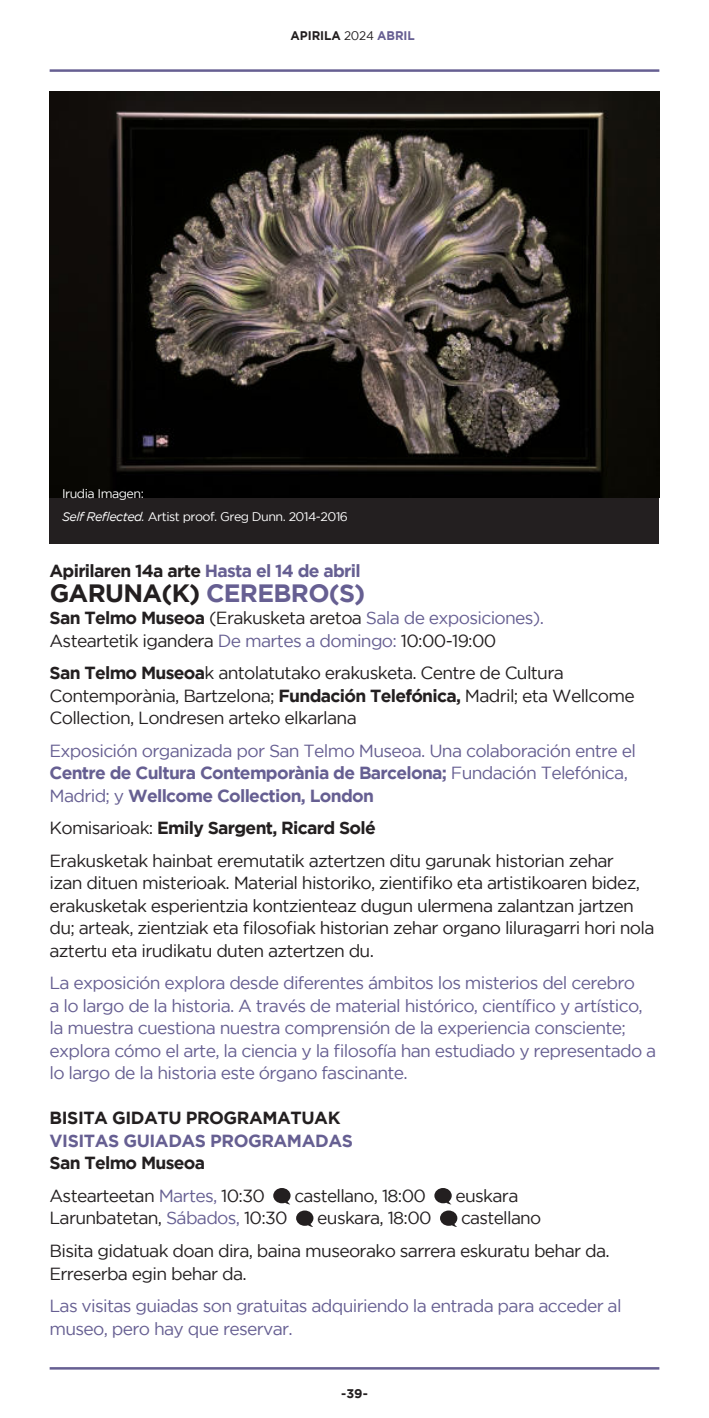
<style>
.page{position:relative;width:709px;height:1418px;background:#fff}
.page>*{position:absolute;margin:0;border:0;box-sizing:border-box;transform-origin:0 0}
.t1{font:700 25px "Gotham";letter-spacing:-.025em;color:#665f92}
.t2{font:17.5px/22.5px "Gotham";letter-spacing:-.04em;color:#231f20}
.t3{font:17.5px/22.5px "Gotham";letter-spacing:-.04em;color:#665f92}
.t4{font:700 17.5px "Gotham";letter-spacing:-.04em;color:#231f20}
.t5{font:700 17.5px "Gotham";letter-spacing:-.025em;color:#665f92}
.t6{font:12.5px/22.5px "Gotham";letter-spacing:-.04em;color:#fff}
.t7{font:700 12.5px "Gotham";letter-spacing:-.005em;color:#231f20;scale:.95 1}
.t8{font:700 12.5px "Gotham";letter-spacing:-.005em;color:#231f20}
.s1{font-weight:400}
.s2{color:#665f92}
.s3{font-style:italic}
.s4{color:#231f20}
.s5{font-weight:700}
</style>
<div class="page">
<hr style="left:50px;top:69px;width:609px;height:3px;background:#665f92">
<hr style="left:50px;top:1366px;width:609px;height:3px;background:#665f92">
<div style="left:49px;top:91px;width:610px;height:453px;background:#231f20"></div>
<img style="left:49px;top:91px;width:610px;height:407px">
<svg style="left:273px;top:1188px;width:17px;height:16px"></svg>
<svg style="left:434px;top:1188px;width:18px;height:16px"></svg>
<svg style="left:296px;top:1210px;width:17px;height:16px"></svg>
<svg style="left:440px;top:1210px;width:17px;height:16px"></svg>
<p class="t7" style="left:291px;top:28px;width:132px">APIRILA <span class="s1">2024</span> <span class="s2">ABRIL</span></p>
<p class="t6" style="left:62px;top:482px;width:287px">Irudia Imagen:<br><span class="s3">Self Re昀氀ected.</span> Artist proof. Greg Dunn. 2014-2016</p>
<p class="t4" style="left:49px;top:560px;width:313px">Apirilaren 14a arte <span class="s2">Hasta el 14 de abril</span></p>
<h1 class="t1" style="left:50px;top:578px;width:317px"><span class="s4">GARUNA(K)</span> CEREBRO(S)</h1>
<p class="t2" style="left:49px;top:606px;width:496px"><span class="s5">San Telmo Museoa</span> (Erakusketa aretoa <span class="s2">Sala de exposiciones).<br></span>Asteartetik igandera <span class="s2">De martes a domingo:</span> 10:00-19:00</p>
<p class="t2" style="left:49px;top:661px;width:586px"><span class="s5">San Telmo Museoa</span>k antolatutako erakusketa. Centre de Cultura<br>Contemporània, Bartzelona; <span class="s5">Fundación Telefónica,</span> Madril; eta Wellcome<br>Collection, Londresen arteko elkarlana</p>
<p class="t3" style="left:49px;top:739px;width:588px">Exposición organizada por San Telmo Museoa. Una colaboración entre el<br><span class="s5">Centre de Cultura Contemporània de Barcelona;</span> Fundación Telefónica,<br>Madrid; y <span class="s5">Wellcome Collection, London</span></p>
<p class="t2" style="left:49px;top:811px;width:566px;line-height:32.5px">Komisarioak: <span class="s5">Emily Sargent, Ricard Solé<br></span>Erakusketak hainbat eremutatik aztertzen ditu garunak historian zehar</p>
<p class="t2" style="left:49px;top:871px;width:606px">izan dituen misterioak. Material historiko, zienti昀椀ko eta artistikoaren bidez, erakusketak esperientzia kontzienteaz dugun ulermena zalantzan jartzen du; arteak, zientziak eta 昀椀loso昀椀ak historian zehar organo liluragarri hori nola aztertu eta irudikatu duten aztertzen du.</p>
<p class="t3" style="left:49px;top:971px;width:608px">La exposición explora desde diferentes ámbitos los misterios del cerebro<br>a lo largo de la historia. A través de material histórico, cientí昀椀co y artístico, la muestra cuestiona nuestra comprensión de la experiencia consciente; explora cómo el arte, la ciencia y la 昀椀losofía han estudiado y representado a lo largo de la historia este órgano fascinante.</p>
<p class="t4" style="left:50px;top:1108px;width:292px">BISITA GIDATU PROGRAMATUAK</p>
<p class="t5" style="left:50px;top:1130px;width:305px">VISITAS GUIADAS PROGRAMADAS</p>
<p class="t2" style="left:49px;top:1146px;width:217px;line-height:32.5px"><span class="s5">San Telmo Museoa<br></span>Astearteetan <span class="s2">Martes,</span> 10:30</p>
<p class="t2" style="left:294px;top:1184px;width:133px">castellano, 18:00</p>
<p class="t2" style="left:455px;top:1184px;width:64px">euskara</p>
<p class="t2" style="left:49px;top:1206px;width:240px">Larunbatetan, <span class="s2">Sábados,</span> 10:30</p>
<p class="t2" style="left:317px;top:1206px;width:116px">euskara, 18:00</p>
<p class="t2" style="left:49px;top:1201px;width:561px;line-height:32.5px;text-indent:411px">castellano<br>Bisita gidatuak doan dira, baina museorako sarrera eskuratu behar da.</p>
<p class="t2" style="left:49px;top:1261px;width:199px">Erreserba egin behar da.</p>
<p class="t3" style="left:49px;top:1294px;width:573px">Las visitas guiadas son gratuitas adquiriendo la entrada para acceder al museo, pero hay que reservar.</p>
<p class="t8" style="left:341px;top:1385px;width:28px">-39-</p>
</div>
